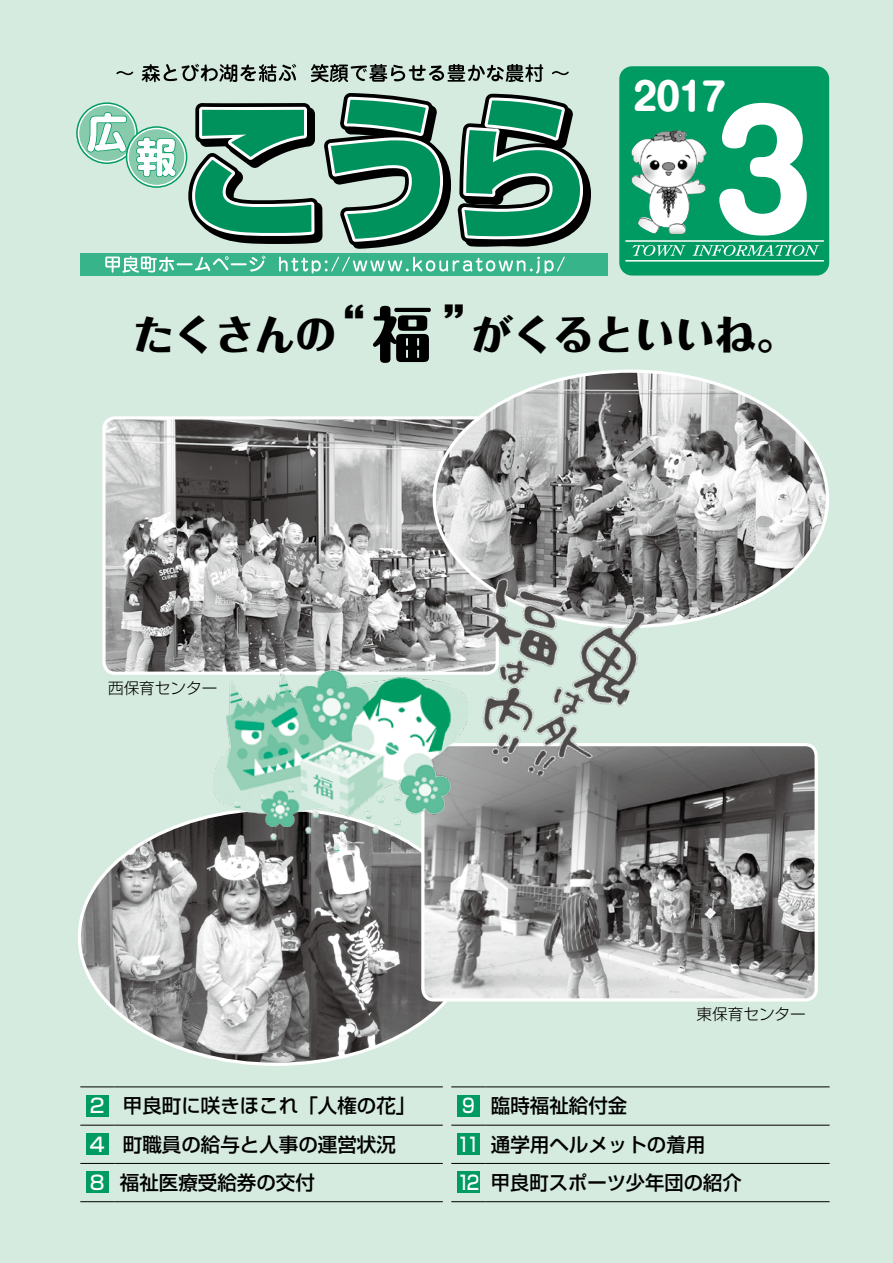
<style>
.page{position:relative;width:893px;height:1263px;background:#d5ebdf}
.page>*{position:absolute;margin:0;border:0;box-sizing:border-box;transform-origin:0 0}
.t1{font:700 154.5px "Shin M Go Pro";color:#fff}
.t2{font:800 40.5px "Folk";color:#000}
.t3{font:700 37.5px "Shin M Go Pro";color:#fff}
.t4{font:500 19.5px "Shin Go Pro";color:#000}
.t5{font:300 15.6px "Shin Go Pro";color:#000}
.s1{font-family:"Maru Fo Pro";font-size:59.7px}
.s2{color:#fff}
</style>
<div class="page">
<svg style="left:116px;top:71px;width:17px;height:4px"></svg>
<svg style="left:142px;top:64px;width:154px;height:18px"></svg>
<svg style="left:311px;top:64px;width:232px;height:18px"></svg>
<svg style="left:552px;top:71px;width:17px;height:4px"></svg>
<svg style="left:458px;top:94px;width:133px;height:153px"></svg>
<div style="left:80px;top:253px;width:528px;height:23px;background:#38b48b"></div>
<div style="left:619px;top:66px;width:210px;height:210px;background:#009b63;border-radius:13px"></div>
<svg style="left:632px;top:245px;width:54px;height:11px"></svg>
<svg style="left:692px;top:245px;width:127px;height:11px"></svg>
<hr style="left:625px;top:240px;width:199px;height:2px;background:#fff">
<hr style="left:625px;top:260px;width:199px;height:2px;background:#fff">
<svg style="left:105px;top:256px;width:161px;height:17px"></svg>
<svg style="left:279px;top:257px;width:286px;height:17px"></svg>
<svg style="left:76px;top:93px;width:375px;height:156px"></svg>
<div style="left:457px;top:1171px;width:23px;height:22px;background:#009b63"></div>
<div style="left:457px;top:1133px;width:23px;height:21px;background:#009b63"></div>
<div style="left:457px;top:1094px;width:23px;height:22px;background:#009b63"></div>
<div style="left:86px;top:1171px;width:23px;height:22px;background:#009b63"></div>
<div style="left:86px;top:1133px;width:23px;height:21px;background:#009b63"></div>
<div style="left:86px;top:1094px;width:23px;height:22px;background:#009b63"></div>
<img style="left:632px;top:130px;width:57px;height:104px">
<img style="left:79px;top:817px;width:394px;height:246px">
<hr style="left:80px;top:1086px;width:34px;height:1px;background:#000">
<hr style="left:114px;top:1086px;width:329px;height:1px;background:#000">
<hr style="left:451px;top:1086px;width:34px;height:1px;background:#000">
<hr style="left:485px;top:1086px;width:345px;height:1px;background:#000">
<hr style="left:80px;top:1125px;width:34px;height:1px;background:#000">
<hr style="left:114px;top:1125px;width:329px;height:1px;background:#000">
<hr style="left:451px;top:1125px;width:34px;height:1px;background:#000">
<hr style="left:485px;top:1125px;width:345px;height:1px;background:#000">
<hr style="left:80px;top:1163px;width:34px;height:1px;background:#000">
<hr style="left:114px;top:1163px;width:329px;height:1px;background:#000">
<hr style="left:451px;top:1163px;width:34px;height:1px;background:#000">
<hr style="left:485px;top:1163px;width:345px;height:1px;background:#000">
<hr style="left:80px;top:1201px;width:34px;height:1px;background:#000">
<hr style="left:114px;top:1201px;width:329px;height:1px;background:#000">
<hr style="left:451px;top:1201px;width:34px;height:1px;background:#000">
<hr style="left:485px;top:1201px;width:345px;height:1px;background:#000">
<img style="left:106px;top:420px;width:328px;height:251px">
<div style="left:102px;top:416px;width:397px;height:259px;border:3px solid #fff;border-radius:11px"></div>
<img style="left:423px;top:747px;width:391px;height:253px">
<div style="left:421px;top:743px;width:397px;height:258px;border:3px solid #fff;border-radius:11px"></div>
<img style="left:434px;top:373px;width:394px;height:253px">
<img style="left:200px;top:659px;width:281px;height:203px">
<img style="left:427px;top:560px;width:228px;height:234px">
<h3 class="t3" style="left:633px;top:66px;width:94px">2017</h3>
<h1 class="t1" style="left:713px;top:47px;width:102px">3</h1>
<h2 class="t2" style="left:133px;top:306px;width:664px">たくさんの“ <span class="s1">福</span> ”がくるといいね。</h2>
<p class="t5" style="left:108px;top:676px;width:111px">西保育センター</p>
<p class="t5" style="left:697px;top:1001px;width:111px">東保育センター</p>
<p class="t4" style="left:90px;top:1090px;width:327px"><span class="s2">2</span> 甲良町に咲きほこれ「人権の花」</p>
<p class="t4" style="left:462px;top:1090px;width:167px"><span class="s2">9</span> 臨時福祉給付金</p>
<p class="t4" style="left:90px;top:1128px;width:307px"><span class="s2">4</span> 町職員の給与と人事の運営状況</p>
<p class="t4" style="left:457px;top:1128px;width:250px"><span class="s2">11</span> 通学用ヘルメットの着用</p>
<p class="t4" style="left:90px;top:1166px;width:226px"><span class="s2">8</span> 福祉医療受給券の交付</p>
<p class="t4" style="left:457px;top:1166px;width:305px"><span class="s2">12</span> 甲良町スポーツ少年団の紹介　</p>
</div>
